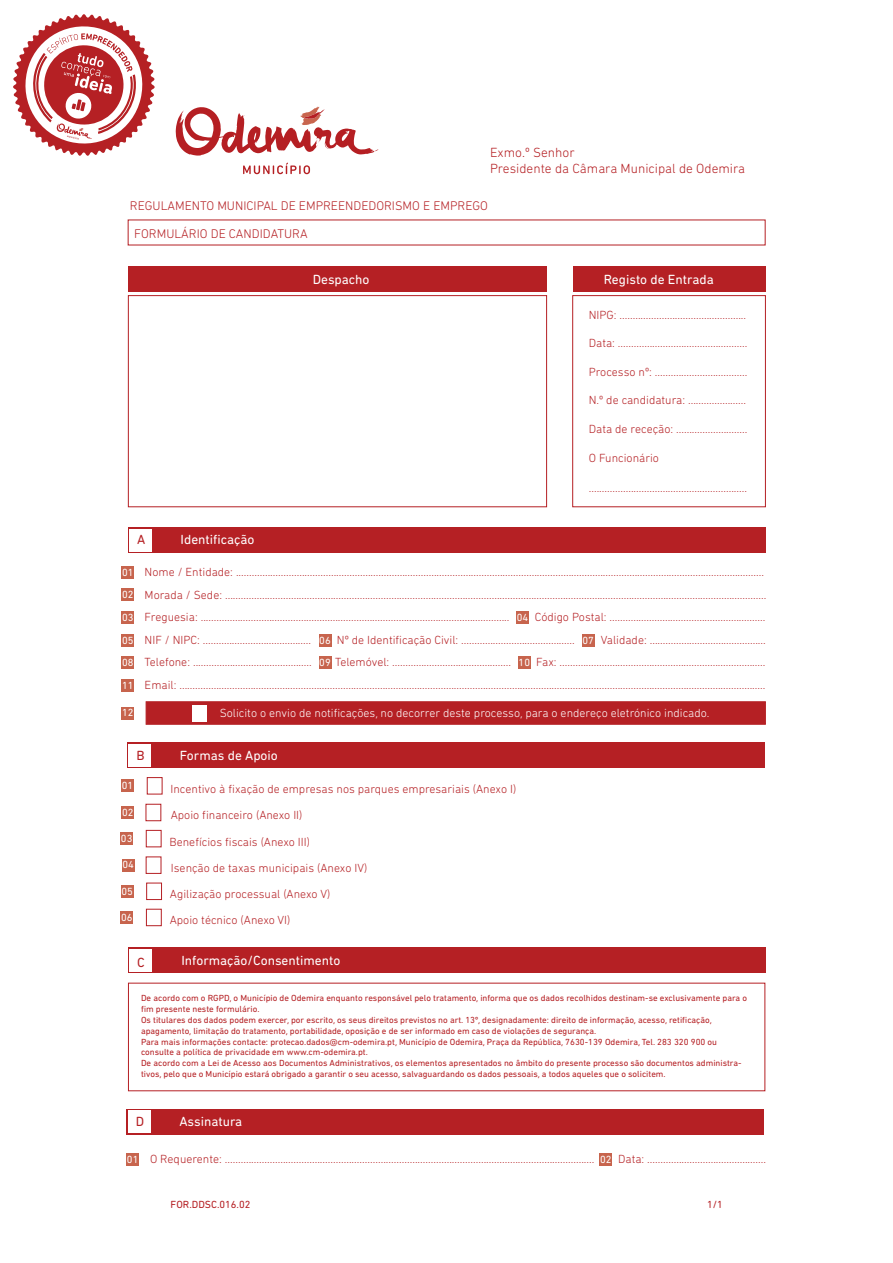
<style>
.page{position:relative;width:893px;height:1263px;background:#fff}
.page>*{position:absolute;margin:0;border:0;box-sizing:border-box;transform-origin:0 0}
.t1{font:13.5px "DIN Next Rounded LT Pro";color:#fff}
.t2{font:300 13.5px/16.2px "DIN Next Rounded LT Pro";color:#b52024}
.t3{font:13.5px "DIN Next Rounded LT Pro";color:#b52024}
.t4{font:300 12.75px "DIN Next Rounded LT Pro";color:#b52024}
.t5{font:300 12px/22.5px "DIN Next Rounded LT Pro";color:#b52024}
.t6{font:300 12px "DIN Next Rounded LT Pro";color:#fff}
.t7{font:10.5px/22.6px "DIN Next Rounded LT Pro";color:#fff;text-align:justify}
.t8{font:10.5px "DIN Next Rounded LT Pro";color:#b52024}
.t9{font:9px/10.8px "DIN Next Rounded LT Pro";color:#b52024}
.s1{font-weight:400;font-size:10.5px;color:#fff}
</style>
<div class="page">
<div style="left:128px;top:267px;width:419px;height:25px;background:#b52024"></div>
<div style="left:573px;top:267px;width:192px;height:25px;background:#b52024"></div>
<div style="left:128px;top:295px;width:419px;height:212px;border:1px solid #b52024"></div>
<div style="left:572px;top:295px;width:194px;height:212px;border:1px solid #b52024"></div>
<svg style="left:243px;top:163px;width:67px;height:11px"></svg>
<svg style="left:176px;top:106px;width:203px;height:50px"></svg>
<svg style="left:13px;top:14px;width:142px;height:142px"></svg>
<div style="left:146px;top:701px;width:620px;height:24px;background:#b52024;border:1px solid #b52024"></div>
<div style="left:128px;top:527px;width:637px;height:26px;background:#b52024"></div>
<div style="left:129px;top:529px;width:23px;height:22px;background:#fff"></div>
<div style="left:192px;top:705px;width:15px;height:16px;background:#fff"></div>
<div style="left:122px;top:566px;width:12px;height:13px;background:#c7644d"></div>
<div style="left:122px;top:589px;width:12px;height:12px;background:#c7644d"></div>
<div style="left:122px;top:611px;width:12px;height:13px;background:#c7644d"></div>
<div style="left:516px;top:611px;width:13px;height:13px;background:#c7644d"></div>
<div style="left:122px;top:634px;width:12px;height:13px;background:#c7644d"></div>
<div style="left:319px;top:634px;width:12px;height:13px;background:#c7644d"></div>
<div style="left:582px;top:634px;width:12px;height:13px;background:#c7644d"></div>
<div style="left:122px;top:656px;width:12px;height:13px;background:#c7644d"></div>
<div style="left:319px;top:656px;width:12px;height:13px;background:#c7644d"></div>
<div style="left:518px;top:656px;width:13px;height:13px;background:#c7644d"></div>
<div style="left:122px;top:679px;width:12px;height:13px;background:#c7644d"></div>
<div style="left:122px;top:707px;width:12px;height:12px;background:#c7644d"></div>
<div style="left:127px;top:743px;width:638px;height:25px;background:#b52024"></div>
<div style="left:128px;top:744px;width:23px;height:23px;background:#fff"></div>
<div style="left:121px;top:779px;width:13px;height:13px;background:#c7644d"></div>
<div style="left:126px;top:1153px;width:13px;height:13px;background:#c7644d"></div>
<div style="left:599px;top:1153px;width:13px;height:13px;background:#c7644d"></div>
<div style="left:127px;top:1109px;width:637px;height:25px;background:#b52024"></div>
<div style="left:128px;top:1110px;width:23px;height:23px;background:#fff"></div>
<div style="left:147px;top:777px;width:15px;height:17px;border:1px solid #b52024"></div>
<div style="left:122px;top:806px;width:12px;height:13px;background:#c7644d"></div>
<div style="left:146px;top:804px;width:15px;height:17px;border:1px solid #b52024"></div>
<div style="left:120px;top:832px;width:13px;height:13px;background:#c7644d"></div>
<div style="left:146px;top:830px;width:16px;height:17px;border:1px solid #b52024"></div>
<div style="left:122px;top:859px;width:12px;height:12px;background:#c7644d"></div>
<div style="left:121px;top:885px;width:12px;height:13px;background:#c7644d"></div>
<div style="left:146px;top:883px;width:16px;height:17px;border:1px solid #b52024"></div>
<div style="left:120px;top:911px;width:13px;height:13px;background:#c7644d"></div>
<div style="left:146px;top:909px;width:16px;height:17px;border:1px solid #b52024"></div>
<div style="left:128px;top:948px;width:637px;height:25px;background:#b52024"></div>
<div style="left:129px;top:949px;width:23px;height:23px;background:#fff"></div>
<p class="t2" style="left:490px;top:144px;width:257px">Exmo.º Senhor<br>Presidente da Câmara Municipal de Odemira</p>
<p class="t4" style="left:130px;top:198px;width:360px">REGULAMENTO MUNICIPAL DE EMPREENDEDORISMO E EMPREGO</p>
<p class="t4" style="left:134px;top:227px;width:175px">FORMULÁRIO DE CANDIDATURA</p>
<p class="t1" style="left:313px;top:271px;width:58px">Despacho</p>
<p class="t1" style="left:604px;top:271px;width:111px">Registo de Entrada</p>
<p class="t5" style="left:589px;top:303px;width:159px">NIPG: ................................................</p>
<p class="t5" style="left:589px;top:331px;width:160px">Data: .................................................</p>
<p class="t5" style="left:589px;top:360px;width:160px">Processo nº: ...................................</p>
<p class="t5" style="left:589px;top:389px;width:159px">N.º de candidatura: ......................</p>
<p class="t5" style="left:589px;top:417px;width:160px">Data de receção: ...........................</p>
<p class="t5" style="left:589px;top:447px;width:72px">O Funcionário</p>
<p class="t3" style="left:137px;top:532px;width:10px">A</p>
<p class="t1" style="left:181px;top:532px;width:75px">Identificação</p>
<p class="t5" style="left:589px;top:477px;width:160px">............................................................</p>
<p class="t5" style="left:145px;top:561px;width:623px">Nome / Entidade: ........................................................................................................................................................................................................<br>Morada / Sede: .............................................................................................................................................................................................................<br>Freguesia: .....................................................................................................................</p>
<p class="t7" style="left:122px;top:561px;width:13px">01<br>02<br>03</p>
<p class="t5" style="left:535px;top:606px;width:232px">Código Postal: ...........................................................</p>
<p class="t5" style="left:145px;top:628px;width:622px">NIF / NIPC: .........................................<br>Telefone: .............................................<br>Email: ..............................................................................................................................................................................................................................</p>
<p class="t6" style="left:220px;top:706px;width:491px">Solicito o envio de notificações, no decorrer deste processo, para o endereço eletrónico indicado.</p>
<p class="t7" style="left:517px;top:606px;width:13px">04</p>
<p class="t5" style="left:337px;top:628px;width:239px">Nº de Identificação Civil: ...........................................</p>
<p class="t5" style="left:601px;top:628px;width:167px">Validade: ............................................</p>
<p class="t7" style="left:122px;top:628px;width:13px">05</p>
<p class="t7" style="left:319px;top:628px;width:13px">06</p>
<p class="t7" style="left:582px;top:628px;width:13px">07</p>
<p class="t7" style="left:122px;top:651px;width:13px">08</p>
<p class="t7" style="left:319px;top:651px;width:13px">09</p>
<p class="t7" style="left:519px;top:651px;width:13px">10</p>
<p class="t7" style="left:122px;top:674px;width:13px">11</p>
<p class="t7" style="left:122px;top:701px;width:13px">12</p>
<p class="t3" style="left:136px;top:747px;width:10px">B</p>
<p class="t1" style="left:180px;top:747px;width:99px">Formas de Apoio</p>
<p class="t7" style="left:122px;top:774px;width:13px">01</p>
<p class="t5" style="left:171px;top:777px;width:347px">Incentivo à fixação de empresas nos parques empresariais (Anexo I)</p>
<p class="t5" style="left:335px;top:651px;width:177px">Telemóvel: .............................................</p>
<p class="t5" style="left:536px;top:651px;width:231px">Fax: ..............................................................................</p>
<p class="t7" style="left:122px;top:801px;width:13px">02</p>
<p class="t5" style="left:171px;top:804px;width:133px">Apoio financeiro (Anexo II)</p>
<p class="t7" style="left:121px;top:827px;width:13px">03</p>
<p class="t5" style="left:170px;top:830px;width:142px">Benefícios fiscais (Anexo III)</p>
<p class="t7" style="left:122px;top:853px;width:13px">04</p>
<p class="t5" style="left:171px;top:856px;width:198px">Isenção de taxas municipais (Anexo IV)</p>
<p class="t7" style="left:121px;top:879px;width:13px">05</p>
<p class="t5" style="left:170px;top:883px;width:162px">Agilização processual (Anexo V)</p>
<p class="t7" style="left:121px;top:906px;width:13px">06</p>
<p class="t5" style="left:170px;top:909px;width:122px">Apoio técnico (Anexo VI)</p>
<p class="t3" style="left:137px;top:954px;width:9px">C</p>
<p class="t1" style="left:181px;top:952px;width:161px">Informação/Consentimento</p>
<p class="t9" style="left:141px;top:993px;width:607px">De acordo com o RGPD, o Município de Odemira enquanto responsável pelo tratamento, informa que os dados recolhidos destinam-se exclusivamente para o fim presente neste formulário.<br>Os titulares dos dados podem exercer, por escrito, os seus direitos previstos no art. 13º, designadamente: direito de informação, acesso, retificação, apagamento, limitação do tratamento, portabilidade, oposição e de ser informado em caso de violações de segurança.<br>Para mais informações contacte: protecao.dados@cm-odemira.pt, Município de Odemira, Praça da República, 7630-139 Odemira, Tel. 283 320 900 ou consulte a política de privacidade em www.cm-odemira.pt.<br>De acordo com a Lei de Acesso aos Documentos Administrativos, os elementos apresentados no âmbito do presente processo são documentos administra&shy;tivos, pelo que o Município estará obrigado a garantir o seu acesso, salvaguardando os dados pessoais, a todos aqueles que o solicitem.</p>
<p class="t3" style="left:136px;top:1113px;width:10px">D</p>
<p class="t1" style="left:179px;top:1113px;width:64px">Assinatura</p>
<p class="t5" style="left:127px;top:1147px;width:641px"><span class="s1">01</span> O Requerente: ............................................................................................................................................ <span class="s1">02</span> Data: .............................................</p>
<p class="t8" style="left:171px;top:1198px;width:81px">FOR.DDSC.016.02</p>
<p class="t8" style="left:707px;top:1198px;width:17px">1/1</p>
</div>
